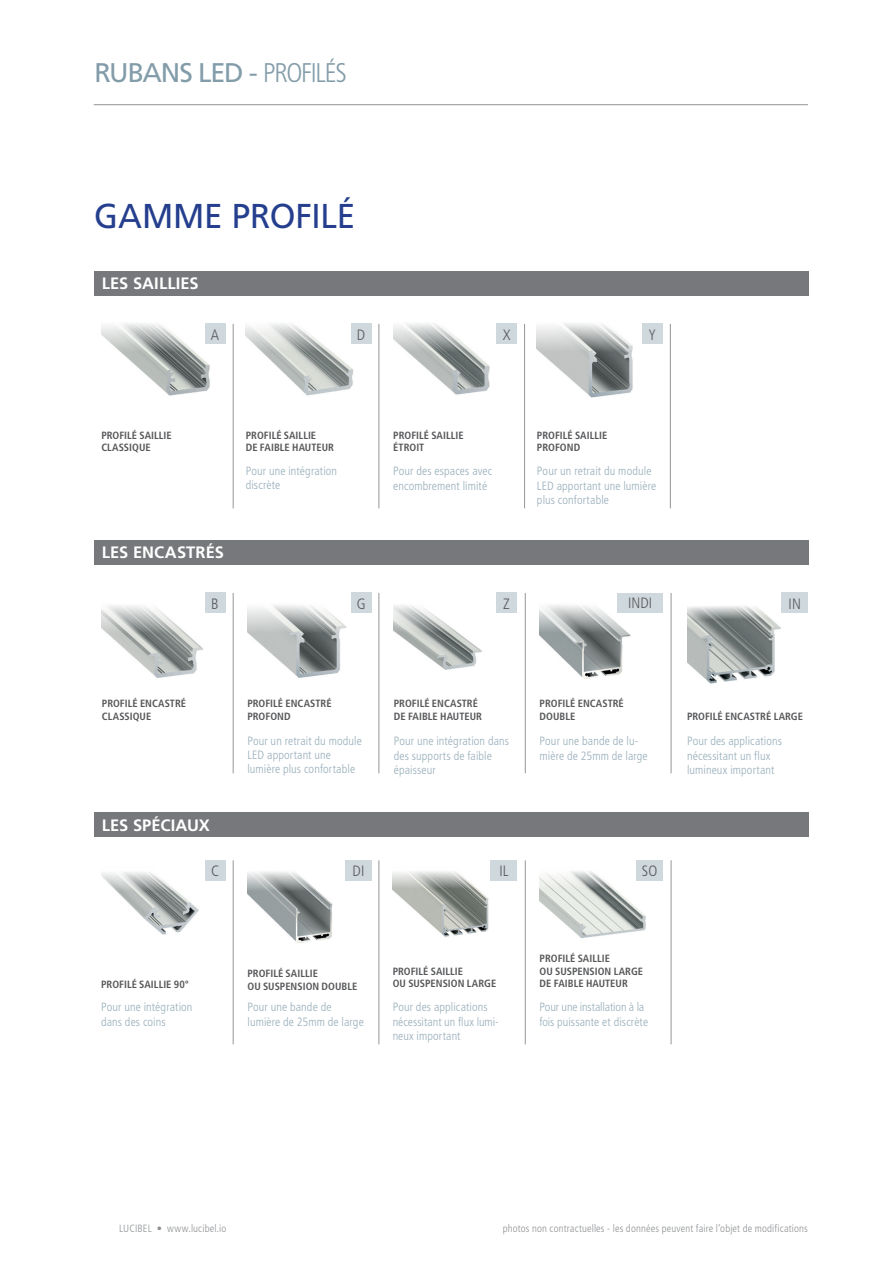
<style>
.page{position:relative;width:893px;height:1263px;background:#fff}
.page>*{position:absolute;margin:0;border:0;box-sizing:border-box;transform-origin:0 0}
.Titre_Gamme_produit{font:34.5px "Frutiger LT";letter-spacing:-.005em;color:#253f8e;scale:.96 1}
.t1{font:27px "Frutiger LT";letter-spacing:-.045em;color:#839ca9}
.Produit{font:700 16.5px "Frutiger LT";letter-spacing:.005em;color:#fff}
.t2{font:300 condensed 15px "Frutiger LT";letter-spacing:.005em;color:#57585a}
.t3{font:300 condensed 12px/14.4px "Frutiger LT";letter-spacing:.01em;color:#98aeba}
.t4{font:700 condensed 10.5px/12.6px "Frutiger LT";letter-spacing:.005em;color:#57585a}
.t5{font:300 condensed 10.5px "Frutiger LT";letter-spacing:.015em;color:#8f9194}
.s1{font-weight:300;font-stretch:condensed}
</style>
<div class="page">
<img style="left:101px;top:323px;width:120px;height:73px">
<img style="left:393px;top:323px;width:120px;height:72px">
<img style="left:246px;top:323px;width:119px;height:73px">
<img style="left:537px;top:323px;width:120px;height:75px">
<img style="left:102px;top:605px;width:101px;height:73px">
<img style="left:394px;top:605px;width:88px;height:65px">
<img style="left:247px;top:605px;width:100px;height:73px">
<img style="left:540px;top:603px;width:117px;height:76px">
<img style="left:687px;top:605px;width:95px;height:79px">
<img style="left:101px;top:872px;width:120px;height:63px">
<img style="left:248px;top:872px;width:117px;height:71px">
<img style="left:393px;top:867px;width:120px;height:70px">
<img style="left:539px;top:871px;width:118px;height:67px">
<div style="left:94px;top:271px;width:715px;height:24px;background:#76787b"></div>
<div style="left:94px;top:540px;width:715px;height:24px;background:#76787b"></div>
<div style="left:94px;top:813px;width:715px;height:24px;background:#76787b"></div>
<div style="left:205px;top:324px;width:20px;height:20px;background:#cfd8dd"></div>
<div style="left:205px;top:593px;width:20px;height:20px;background:#cfd8dd"></div>
<div style="left:205px;top:860px;width:20px;height:20px;background:#cfd8dd"></div>
<div style="left:351px;top:324px;width:21px;height:20px;background:#cfd8dd"></div>
<div style="left:351px;top:593px;width:21px;height:20px;background:#cfd8dd"></div>
<div style="left:496px;top:324px;width:21px;height:20px;background:#cfd8dd"></div>
<div style="left:496px;top:593px;width:21px;height:20px;background:#cfd8dd"></div>
<div style="left:642px;top:324px;width:21px;height:20px;background:#cfd8dd"></div>
<div style="left:618px;top:593px;width:45px;height:19px;background:#cfd8dd"></div>
<div style="left:782px;top:593px;width:26px;height:20px;background:#cfd8dd"></div>
<div style="left:636px;top:860px;width:27px;height:20px;background:#cfd8dd"></div>
<div style="left:491px;top:860px;width:26px;height:20px;background:#cfd8dd"></div>
<div style="left:345px;top:860px;width:27px;height:20px;background:#cfd8dd"></div>
<hr style="left:233px;top:324px;width:1px;height:184px;background:#939598">
<hr style="left:233px;top:593px;width:1px;height:180px;background:#939598">
<hr style="left:233px;top:860px;width:1px;height:184px;background:#939598">
<hr style="left:379px;top:324px;width:1px;height:184px;background:#939598">
<hr style="left:379px;top:593px;width:1px;height:180px;background:#939598">
<hr style="left:379px;top:860px;width:1px;height:184px;background:#939598">
<hr style="left:525px;top:593px;width:1px;height:180px;background:#939598">
<hr style="left:525px;top:860px;width:1px;height:184px;background:#939598">
<hr style="left:671px;top:593px;width:1px;height:180px;background:#939598">
<hr style="left:671px;top:860px;width:1px;height:184px;background:#939598">
<hr style="left:524px;top:324px;width:1px;height:184px;background:#939598">
<hr style="left:670px;top:324px;width:1px;height:184px;background:#939598">
<hr style="left:94px;top:104px;width:714px;height:1px;background:#939598">
<p class="t1" style="left:94px;top:57px;width:254px">RUBANS LED - <span class="s1">PROFILÉS</span></p>
<p class="Titre_Gamme_produit" style="left:94px;top:196px;width:273px">GAMME PROFILÉ</p>
<p class="Produit" style="left:102px;top:274px;width:98px">LES SAILLIES</p>
<p class="t2" style="left:211px;top:326px;width:10px">A</p>
<p class="t2" style="left:357px;top:326px;width:10px">D</p>
<p class="t2" style="left:503px;top:326px;width:9px">X</p>
<p class="t2" style="left:648px;top:326px;width:9px">Y</p>
<p class="t4" style="left:101px;top:429px;width:72px">PROFILÉ SAILLIE<br>CLASSIQUE</p>
<p class="Produit" style="left:102px;top:543px;width:124px">LES ENCASTRÉS</p>
<p class="t2" style="left:211px;top:595px;width:9px">B</p>
<p class="t4" style="left:246px;top:429px;width:72px">PROFILÉ SAILLIE</p>
<p class="t4" style="left:246px;top:441px;width:90px">DE FAIBLE HAUTEUR</p>
<p class="t3" style="left:246px;top:463px;width:93px">Pour une intégration discrète</p>
<p class="t2" style="left:357px;top:595px;width:10px">G</p>
<p class="t4" style="left:393px;top:429px;width:72px">PROFILÉ SAILLIE<br>ÉTROIT</p>
<p class="t3" style="left:393px;top:464px;width:100px">Pour des espaces avec encombrement limité</p>
<p class="t4" style="left:537px;top:429px;width:72px">PROFILÉ SAILLIE<br>PROFOND</p>
<p class="t3" style="left:537px;top:464px;width:121px">Pour un retrait du module<br>LED apportant une lumière plus confortable</p>
<p class="t2" style="left:503px;top:595px;width:8px">Z</p>
<p class="t2" style="left:628px;top:595px;width:26px">INDI</p>
<p class="t2" style="left:789px;top:595px;width:14px">IN</p>
<p class="t4" style="left:102px;top:697px;width:86px">PROFILÉ ENCASTRÉ<br>CLASSIQUE</p>
<p class="Produit" style="left:102px;top:815px;width:110px">LES SPÉCIAUX</p>
<p class="t2" style="left:211px;top:862px;width:10px">C</p>
<p class="t4" style="left:247px;top:697px;width:86px">PROFILÉ ENCASTRÉ</p>
<p class="t4" style="left:247px;top:710px;width:45px">PROFOND</p>
<p class="t3" style="left:247px;top:733px;width:116px">Pour un retrait du module<br>LED apportant une lumière plus confortable</p>
<p class="t4" style="left:394px;top:697px;width:86px">PROFILÉ ENCASTRÉ</p>
<p class="t4" style="left:394px;top:710px;width:90px">DE FAIBLE HAUTEUR</p>
<p class="t4" style="left:540px;top:697px;width:86px">PROFILÉ ENCASTRÉ<br>DOUBLE</p>
<p class="t4" style="left:687px;top:710px;width:117px">PROFILÉ ENCASTRÉ LARGE</p>
<p class="t3" style="left:394px;top:734px;width:117px">Pour une intégration dans des supports de faible épaisseur</p>
<p class="t3" style="left:687px;top:734px;width:96px">Pour des applications</p>
<p class="t3" style="left:540px;top:734px;width:110px">Pour une bande de lu&shy;mière de 25mm de large</p>
<p class="t3" style="left:687px;top:748px;width:85px">nécessitant un flux</p>
<p class="t3" style="left:687px;top:763px;width:89px">lumineux important</p>
<p class="t2" style="left:353px;top:862px;width:13px">DI</p>
<p class="t2" style="left:499px;top:862px;width:11px">IL</p>
<p class="t2" style="left:642px;top:862px;width:17px">SO</p>
<p class="t4" style="left:101px;top:978px;width:90px">PROFILÉ SAILLIE 90°</p>
<p class="t3" style="left:101px;top:1000px;width:93px">Pour une intégration dans des coins</p>
<p class="t4" style="left:248px;top:967px;width:72px">PROFILÉ SAILLIE</p>
<p class="t4" style="left:248px;top:980px;width:111px">OU SUSPENSION DOUBLE</p>
<p class="t4" style="left:393px;top:965px;width:72px">PROFILÉ SAILLIE</p>
<p class="t4" style="left:393px;top:977px;width:105px">OU SUSPENSION LARGE</p>
<p class="t3" style="left:248px;top:1000px;width:118px">Pour une bande de lumière de 25mm de large</p>
<p class="t3" style="left:393px;top:1000px;width:96px">Pour des applications</p>
<p class="t3" style="left:393px;top:1014px;width:108px">nécessitant un flux lumi&shy;neux important</p>
<p class="t4" style="left:540px;top:952px;width:72px">PROFILÉ SAILLIE</p>
<p class="t4" style="left:540px;top:965px;width:105px">OU SUSPENSION LARGE</p>
<p class="t4" style="left:540px;top:977px;width:90px">DE FAIBLE HAUTEUR</p>
<p class="t3" style="left:539px;top:1000px;width:110px">Pour une installation à la fois puissante et discrète</p>
<p class="t5" style="left:119px;top:1223px;width:109px">LUCIBEL • www.lucibel.io</p>
<p class="t5" style="left:503px;top:1223px;width:307px">photos non contractuelles - les données peuvent faire l’objet de modifications</p>
</div>
